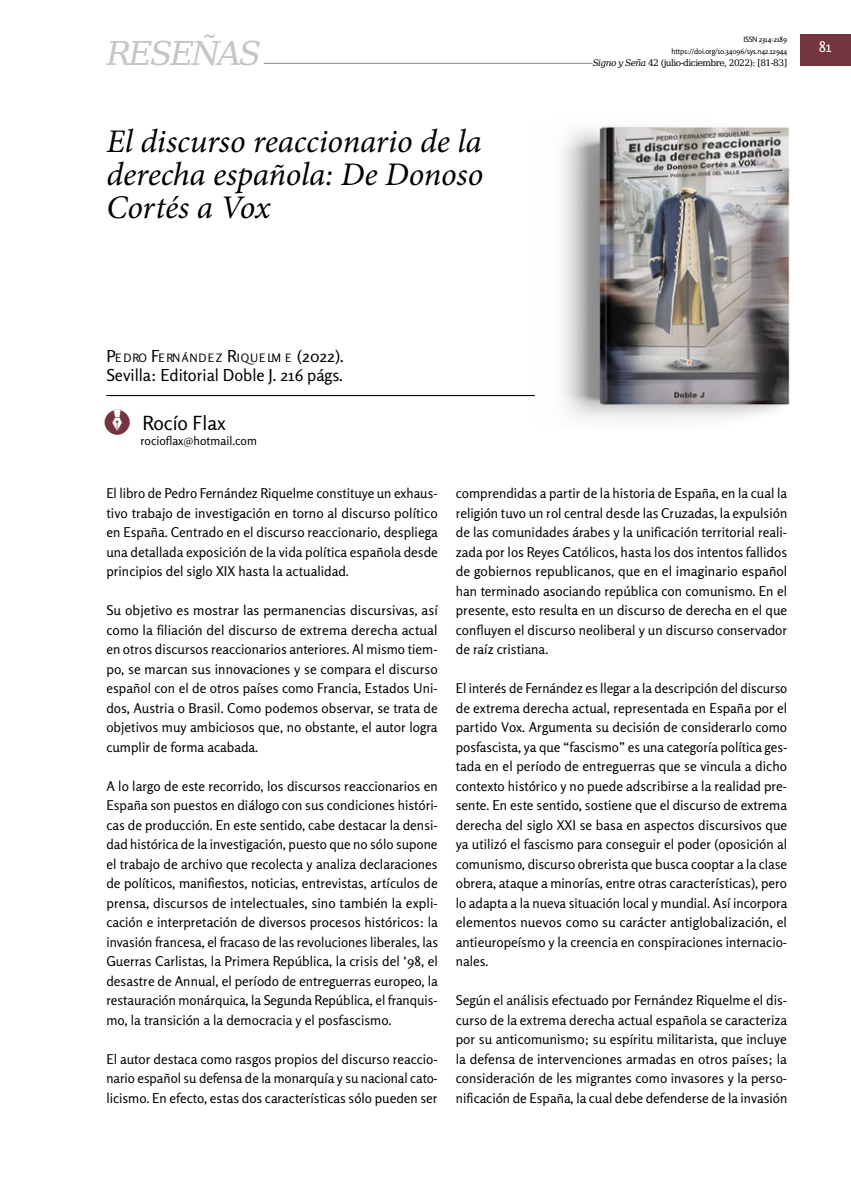
<style>
.page{position:relative;width:851px;height:1191px;background:#fff}
.page>*{position:absolute;margin:0;border:0;box-sizing:border-box;transform-origin:0 0}
.res-titulo{font:italic 33px/33px "Minion Pro";letter-spacing:-.005em;color:#000;text-align:justify}
.t1{font:italic 33px "DejaVu Serif";letter-spacing:-.08em;color:#c6c6c6}
.t2{font:19.5px "Rosario";color:#000}
.res-datos{font:16.5px "Rosario";color:#000}
.t3{font:15px "Rosario";color:#fff}
.res-texto-principal{font:13.5px/19.5px "Rosario";color:#000;text-align:justify}
.res-pertenencia{font:12px "Rosario";color:#000}
.res-datos-2{font:11.55px "Rosario";letter-spacing:.085em;color:#000}
.t4{font:9px "DejaVu Serif";letter-spacing:-.06em;color:#000}
.t5{font:7.5px/12px "Rosario";letter-spacing:-.02em;color:#000;text-align:right}
.s1{font-style:italic}
.s2{font-size:16.5px}
.s3{font-family:"Iconospararevistasfilo Regula";font-size:33px;color:#74353e}
</style>
<div class="page">
<hr style="left:112px;top:63px;width:540px;height:1px;background:#878787">
<div style="left:592px;top:55px;width:195px;height:15px;background:#fff"></div>
<div style="left:799px;top:35px;width:51px;height:31px;background:#74353e"></div>
<div style="left:106px;top:46px;width:158px;height:27px;background:#fff"></div>
<hr style="left:106px;top:395px;width:428px;height:1px;background:#000">
<img style="left:534px;top:126px;width:256px;height:293px">
<h1 class="t1" style="left:106px;top:29px;width:157px">RESEÑAS</h1>
<p class="res-titulo" style="left:106px;top:124px;width:378px">El discurso reaccionario de la derecha española: De Donoso Cortés a Vox</p>
<p class="t5" style="left:671px;top:33px;width:117px">ISSN 2314-2189 https://doi.org/10.34096/sys.n42.12944</p>
<p class="t4" style="left:592px;top:56px;width:196px"><span class="s1">Signo y Seña</span> 42 (julio-diciembre, 2022): [81-83]</p>
<p class="t3" style="left:818px;top:38px;width:15px">81</p>
<p class="res-datos-2" style="left:106px;top:351px;width:239px"><span class="s2">P</span>EDRO <span class="s2">F</span>ERNÁNDEZ <span class="s2">R</span>IQUELM E <span class="s2">(2022).</span></p>
<p class="res-datos" style="left:106px;top:365px;width:238px">Sevilla: Editorial Doble J. 216 págs.</p>
<p class="t2" style="left:106px;top:411px;width:121px"><span class="s3">"</span> Rocío Flax</p>
<p class="res-pertenencia" style="left:140px;top:434px;width:118px">rocioflax@hotmail.com</p>
<p class="res-texto-principal" style="left:106px;top:483px;width:333px">El libro de Pedro Fernández Riquelme constituye un exhaus&shy;tivo trabajo de investigación en torno al discurso político en España. Centrado en el discurso reaccionario, despliega una detallada exposición de la vida política española desde principios del siglo XIX hasta la actualidad.</p>
<p class="res-texto-principal" style="left:106px;top:600px;width:333px">Su objetivo es mostrar las permanencias discursivas, así como la filiación del discurso de extrema derecha actual en otros discursos reaccionarios anteriores. Al mismo tiem&shy;po, se marcan sus innovaciones y se compara el discurso español con el de otros países como Francia, Estados Uni&shy;dos, Austria o Brasil. Como podemos observar, se trata de objetivos muy ambiciosos que, no obstante, el autor logra cumplir de forma acabada.</p>
<p class="res-texto-principal" style="left:106px;top:776px;width:333px">A lo largo de este recorrido, los discursos reaccionarios en España son puestos en diálogo con sus condiciones históri&shy;cas de producción. En este sentido, cabe destacar la densi&shy;dad histórica de la investigación, puesto que no sólo supone el trabajo de archivo que recolecta y analiza declaraciones de políticos, manifiestos, noticias, entrevistas, artículos de prensa, discursos de intelectuales, sino también la expli&shy;cación e interpretación de diversos procesos históricos: la invasión francesa, el fracaso de las revoluciones liberales, las Guerras Carlistas, la Primera República, la crisis del ‘98, el desastre de Annual, el período de entreguerras europeo, la restauración monárquica, la Segunda República, el franquis&shy;mo, la transición a la democracia y el posfascismo.</p>
<p class="res-texto-principal" style="left:106px;top:1049px;width:333px">El autor destaca como rasgos propios del discurso reaccio&shy;nario español su defensa de la monarquía y su nacional cato&shy;licismo. En efecto, estas dos características sólo pueden ser</p>
<p class="res-texto-principal" style="left:455px;top:483px;width:333px">comprendidas a partir de la historia de España, en la cual la religión tuvo un rol central desde las Cruzadas, la expulsión de las comunidades árabes y la unificación territorial reali&shy;zada por los Reyes Católicos, hasta los dos intentos fallidos de gobiernos republicanos, que en el imaginario español han terminado asociando república con comunismo. En el presente, esto resulta en un discurso de derecha en el que confluyen el discurso neoliberal y un discurso conservador de raíz cristiana.</p>
<p class="res-texto-principal" style="left:455px;top:678px;width:333px">El interés de Fernández es llegar a la descripción del discurso de extrema derecha actual, representada en España por el partido Vox. Argumenta su decisión de considerarlo como posfascista, ya que “fascismo” es una categoría política ges&shy;tada en el período de entreguerras que se vincula a dicho contexto histórico y no puede adscribirse a la realidad pre&shy;sente. En este sentido, sostiene que el discurso de extrema derecha del siglo XXI se basa en aspectos discursivos que ya utilizó el fascismo para conseguir el poder (oposición al comunismo, discurso obrerista que busca cooptar a la clase obrera, ataque a minorías, entre otras características), pero lo adapta a la nueva situación local y mundial. Así incorpora elementos nuevos como su carácter antiglobalización, el antieuropeísmo y la creencia en conspiraciones internacio&shy;nales.</p>
<p class="res-texto-principal" style="left:455px;top:990px;width:333px">Según el análisis efectuado por Fernández Riquelme el dis&shy;curso de la extrema derecha actual española se caracteriza por su anticomunismo; su espíritu militarista, que incluye la defensa de intervenciones armadas en otros países; la consideración de les migrantes como invasores y la perso&shy;nificación de España, la cual debe defenderse de la invasión</p>
</div>
